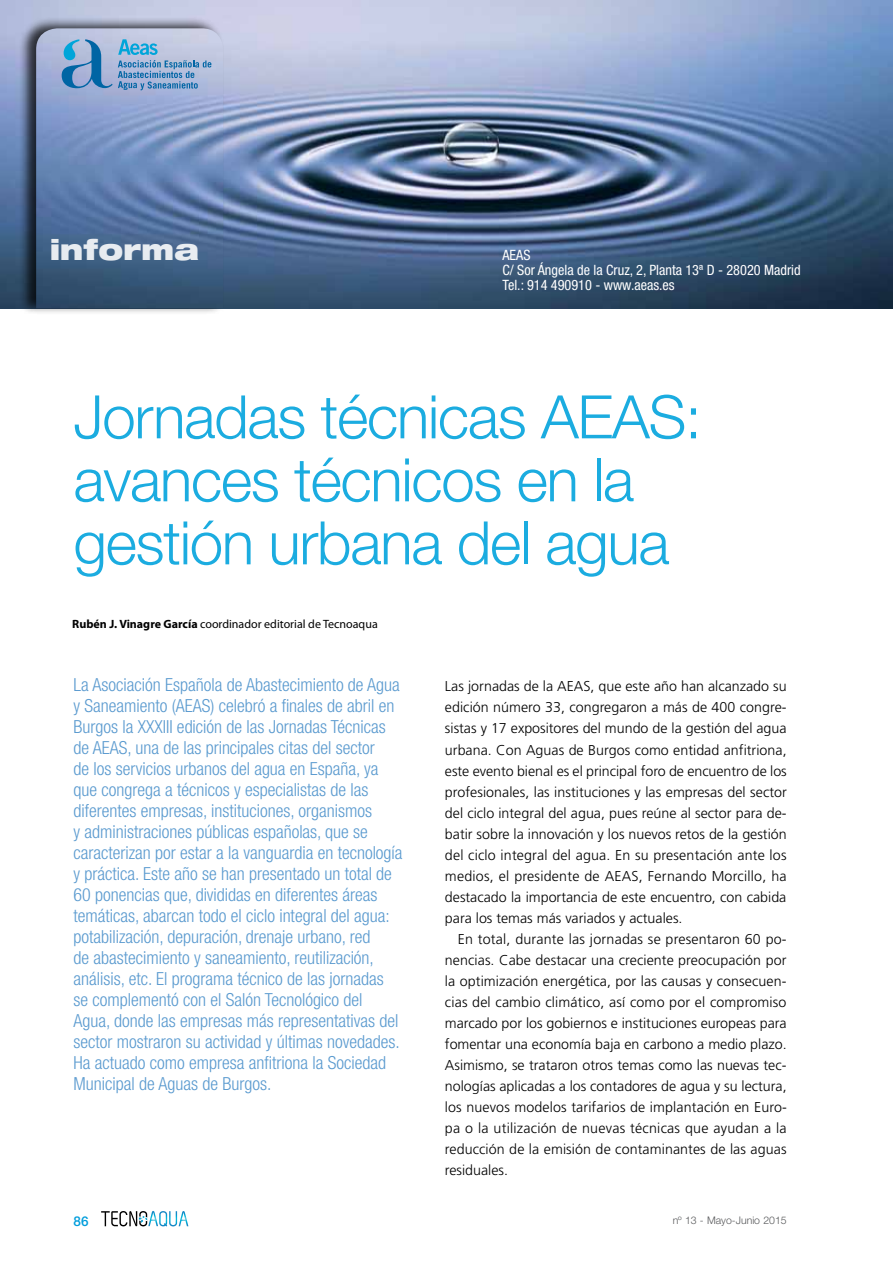
<style>
.page{position:relative;width:893px;height:1263px;background:#fff}
.page>*{position:absolute;margin:0;border:0;box-sizing:border-box;transform-origin:0 0}
.t1{font:300 60px/63px "Helvetica Neue LT Std";letter-spacing:-.02em;color:#1bace0}
.t2{font:900 expanded 28.5px "Helvetica Neue LT Std";color:#fff}
.t3{font:300 condensed 18px/21px "Helvetica Neue LT Std";color:#5a9acf}
.t4{font:300 14.25px/21px "Frutiger";color:#000;text-align:justify}
.t5{font:condensed 14.25px/15px "Helvetica Neue LT Std";color:#fff}
.t6{font:500 13.5px "Helvetica Neue LT Std";color:#009ddc}
.t7{font:12px "Myriad Pro";color:#000}
.t8{font:300 10.5px "Helvetica Neue LT Std";color:#58595b}
.s1{font-weight:700}
</style>
<div class="page">
<svg style="left:101px;top:1211px;width:87px;height:15px"></svg>
<img style="left:0;top:0;width:893px;height:308px">
<div style="left:19px;top:16px;width:205px;height:299px;background:#000;opacity:.75"></div>
<img style="left:36px;top:28px;width:187px;height:280px">
<svg style="left:62px;top:39px;width:149px;height:51px;background:#88abd0"></svg>
<h2 class="t2" style="left:49px;top:231px;width:151px">informa</h2>
<p class="t5" style="left:502px;top:247px;width:300px">AEAS<br>C/ Sor Ángela de la Cruz, 2, Planta 13ª D - 28020 Madrid<br>Tel.: 914 490910 - www.aeas.es</p>
<h1 class="t1" style="left:74px;top:384px;width:630px">Jornadas técnicas AEAS: avances técnicos en la gestión urbana del agua</h1>
<p class="t7" style="left:72px;top:617px;width:307px"><span class="s1">Rubén J. Vinagre García</span> coordinador editorial de Tecnoaqua</p>
<p class="t3" style="left:74px;top:674px;width:331px">La Asociación Española de Abastecimiento de Agua y Saneamiento (AEAS) celebró a finales de abril en Burgos la XXXIII edición de las Jornadas Técnicas de AEAS, una de las principales citas del sector<br>de los servicios urbanos del agua en España, ya que congrega a técnicos y especialistas de las diferentes empresas, instituciones, organismos<br>y administraciones públicas españolas, que se caracterizan por estar a la vanguardia en tecnología y práctica. Este año se han presentado un total de 60 ponencias que, divididas en diferentes áreas temáticas, abarcan todo el ciclo integral del agua: potabilización, depuración, drenaje urbano, red<br>de abastecimiento y saneamiento, reutilización, análisis, etc. El programa técnico de las jornadas se complementó con el Salón Tecnológico del Agua, donde las empresas más representativas del sector mostraron su actividad y últimas novedades.<br>Ha actuado como empresa anfitriona la Sociedad Municipal de Aguas de Burgos.</p>
<p class="t4" style="left:445px;top:676px;width:343px">Las jornadas de la AEAS, que este año han alcanzado su edición número 33, congregaron a más de 400 congre&shy;sistas y 17 expositores del mundo de la gestión del agua urbana. Con Aguas de Burgos como entidad anfitriona, este evento bienal es el principal foro de encuentro de los profesionales, las instituciones y las empresas del sector del ciclo integral del agua, pues reúne al sector para de&shy;batir sobre la innovación y los nuevos retos de la gestión del ciclo integral del agua. En su presentación ante los medios, el presidente de AEAS, Fernando Morcillo, ha destacado la importancia de este encuentro, con cabida para los temas más variados y actuales.</p>
<p class="t4" style="left:445px;top:928px;width:343px;text-indent:13px">En total, durante las jornadas se presentaron 60 po&shy;nencias. Cabe destacar una creciente preocupación por la optimización energética, por las causas y consecuen&shy;cias del cambio climático, así como por el compromiso marcado por los gobiernos e instituciones europeas para fomentar una economía baja en carbono a medio plazo.<br>Asimismo, se trataron otros temas como las nuevas tec&shy;nologías aplicadas a los contadores de agua y su lectura, los nuevos modelos tarifarios de implantación en Euro&shy;pa o la utilización de nuevas técnicas que ayudan a la reducción de la emisión de contaminantes de las aguas residuales.</p>
<p class="t6" style="left:73px;top:1213px;width:17px">86</p>
<p class="t8" style="left:673px;top:1213px;width:115px">nº 13 - Mayo-Junio 2015</p>
</div>
